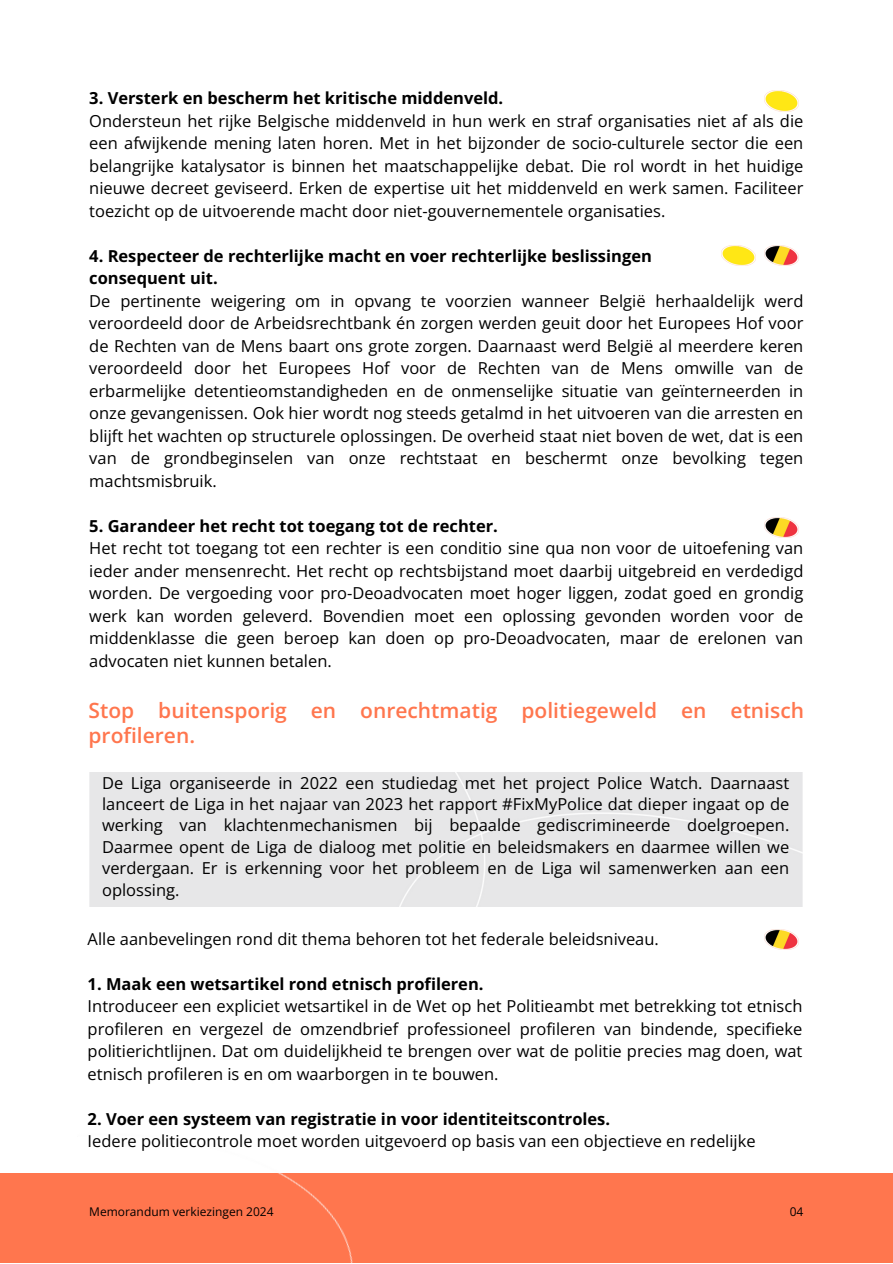
<style>
.page{position:relative;width:893px;height:1264px;background:#fff}
.page>*{position:absolute;margin:0;border:0;box-sizing:border-box;transform-origin:0 0}
.t1{font:600 21px/24.8px "Open Sans";color:#ff764e}
.t2{font:16.5px/22.5px "Open Sans";color:#000;text-align:justify}
.t3{font:700 16.5px "Open Sans";color:#000}
.t4{font:12px "Open Sans";color:#000}
</style>
<div class="page">
<div style="left:0;top:1173px;width:892px;height:89px;background:#ff764e"></div>
<img style="left:764px;top:91px;width:34px;height:20px">
<img style="left:721px;top:245px;width:34px;height:20px">
<img style="left:764px;top:245px;width:34px;height:20px">
<img style="left:764px;top:517px;width:34px;height:21px">
<img style="left:764px;top:929px;width:34px;height:20px">
<p class="t3" style="left:89px;top:87px;width:415px">3. Versterk en bescherm het kritische middenveld.</p>
<p class="t2" style="left:89px;top:109px;width:715px">Ondersteun het rijke Belgische middenveld in hun werk en straf organisaties niet af als die een afwijkende mening laten horen. Met in het bijzonder de socio-culturele sector die een belangrijke katalysator is binnen het maatschappelijke debat. Die rol wordt in het huidige nieuwe decreet geviseerd. Erken de expertise uit het middenveld en werk samen. Faciliteer toezicht op de uitvoerende macht door niet-gouvernementele organisaties.</p>
<p class="t3" style="left:89px;top:244px;width:564px">4. Respecteer de rechterlijke macht en voer rechterlijke beslissingen</p>
<p class="t3" style="left:89px;top:267px;width:130px">consequent uit.</p>
<p class="t2" style="left:89px;top:289px;width:715px">De pertinente weigering om in opvang te voorzien wanneer België herhaaldelijk werd veroordeeld door de Arbeidsrechtbank én zorgen werden geuit door het Europees Hof voor de Rechten van de Mens baart ons grote zorgen. Daarnaast werd België al meerdere keren veroordeeld door het Europees Hof voor de Rechten van de Mens omwille van de erbarmelijke detentieomstandigheden en de onmenselijke situatie van geïnterneerden in onze gevangenissen. Ook hier wordt nog steeds getalmd in het uitvoeren van die arresten en blijft het wachten op structurele oplossingen. De overheid staat niet boven de wet, dat is een van de grondbeginselen van onze rechtstaat en beschermt onze bevolking tegen machtsmisbruik.</p>
<p class="t3" style="left:89px;top:514px;width:410px">5. Garandeer het recht tot toegang tot de rechter.</p>
<p class="t2" style="left:89px;top:536px;width:715px">Het recht tot toegang tot een rechter is een conditio sine qua non voor de uitoefening van ieder ander mensenrecht. Het recht op rechtsbijstand moet daarbij uitgebreid en verdedigd worden. De vergoeding voor pro-Deoadvocaten moet hoger liggen, zodat goed en grondig werk kan worden geleverd. Bovendien moet een oplossing gevonden worden voor de middenklasse die geen beroep kan doen op pro-Deoadvocaten, maar de erelonen van advocaten niet kunnen betalen.</p>
<p class="t1" style="left:89px;top:698px;width:717px">Stop buitensporig en onrechtmatig politiegeweld en etnisch profileren.</p>
<p class="t2" style="left:102px;top:771px;width:688px;line-height:21.3px">De Liga organiseerde in 2022 een studiedag met het project Police Watch. Daarnaast lanceert de Liga in het najaar van 2023 het rapport #FixMyPolice dat dieper ingaat op de werking van klachtenmechanismen bij bepaalde gediscrimineerde doelgroepen.<br>Daarmee opent de Liga de dialoog met politie en beleidsmakers en daarmee willen we verdergaan. Er is erkenning voor het probleem en de Liga wil samenwerken aan een oplossing.</p>
<p class="t2" style="left:88px;top:927px;width:572px">Alle aanbevelingen rond dit thema behoren tot het federale beleidsniveau.</p>
<p class="t3" style="left:88px;top:972px;width:397px">1. Maak een wetsartikel rond etnisch profileren.</p>
<p class="t2" style="left:88px;top:994px;width:716px">Introduceer een expliciet wetsartikel in de Wet op het Politieambt met betrekking tot etnisch profileren en vergezel de omzendbrief professioneel profileren van bindende, specifieke politierichtlijnen. Dat om duidelijkheid te brengen over wat de politie precies mag doen, wat etnisch profileren is en om waarborgen in te bouwen.</p>
<p class="t3" style="left:88px;top:1107px;width:524px">2. Voer een systeem van registratie in voor identiteitscontroles.</p>
<p class="t2" style="left:88px;top:1129px;width:669px">Iedere politiecontrole moet worden uitgevoerd op basis van een objectieve en redelijke</p>
<p class="t4" style="left:89px;top:1203px;width:186px">Memorandum verkiezingen 2024</p>
<p class="t4" style="left:789px;top:1203px;width:15px">04</p>
</div>
